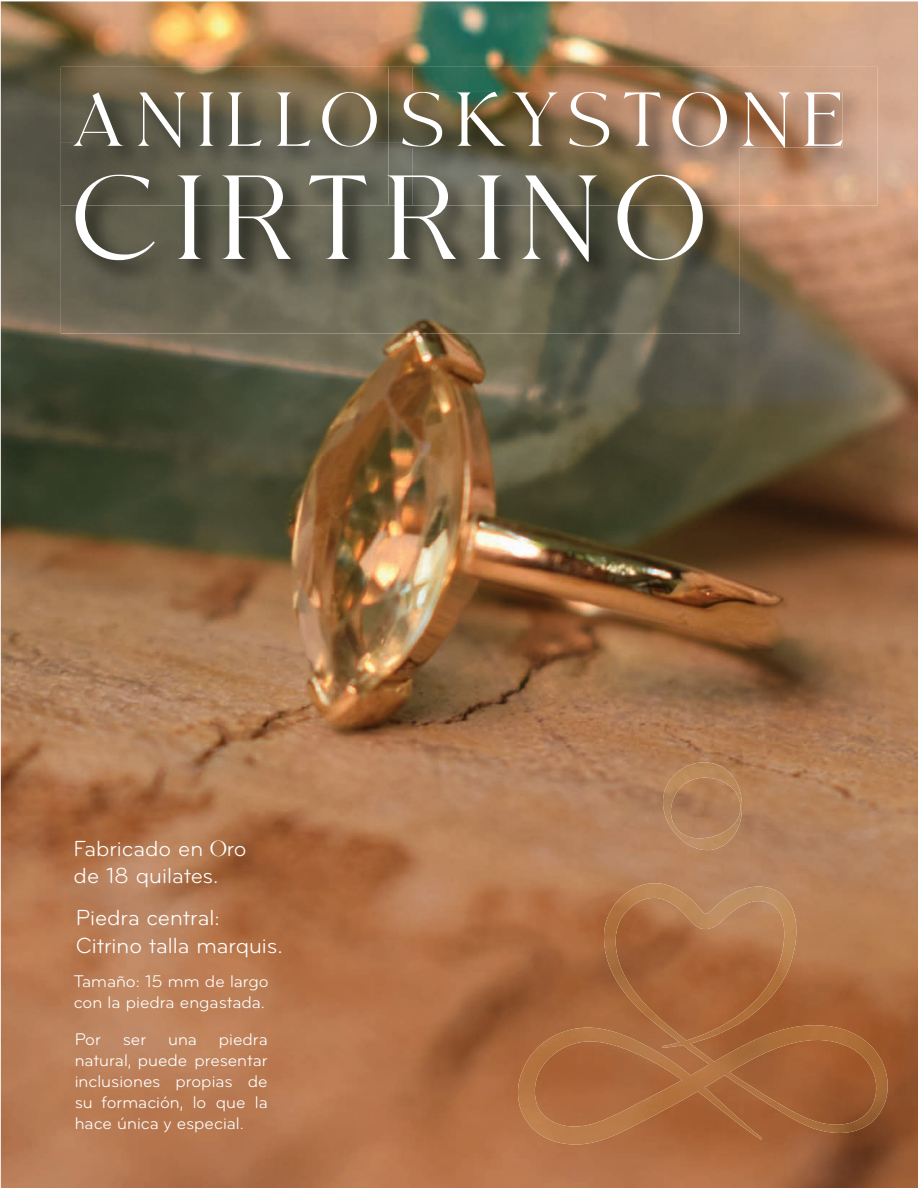
<style>
.page{position:relative;width:918px;height:1188px;background:#fff}
.page>*{position:absolute;margin:0;border:0;box-sizing:border-box;transform-origin:0 0}
.t1{font:123px "Moglan Demo";letter-spacing:.165em;color:#fff}
.t2{font:78.6px "Moglan Demo";letter-spacing:.165em;color:#fff}
.t3{font:22.65px/27.3px "Bryant";color:#fff}
.t4{font:17.55px/21px "Bryant";color:#fff;text-align:justify}
.s1{font-family:"Moglan Demo"}
</style>
<div class="page">
<img style="left:1px;top:1px;width:917px;height:1187px">
<img style="left:660px;top:762px;width:82px;height:88px">
<img style="left:502px;top:883px;width:405px;height:262px">
<img style="left:61px;top:67px;width:816px;height:138px">
<img style="left:73px;top:92px;width:304px;height:50px">
<img style="left:388px;top:67px;width:24px;height:75px">
<img style="left:412px;top:92px;width:431px;height:56px">
<img style="left:402px;top:92px;width:10px;height:50px">
<img style="left:61px;top:205px;width:679px;height:129px">
<img style="left:61px;top:142px;width:341px;height:63px">
<img style="left:73px;top:142px;width:304px;height:6px">
<img style="left:388px;top:148px;width:352px;height:57px">
<img style="left:412px;top:142px;width:328px;height:6px">
<svg style="left:402px;top:142px;width:10px;height:6px"></svg>
<h2 class="t2" style="left:73px;top:89px;width:773px">ANILLOSKYSTONE</h2>
<h1 class="t1" style="left:73px;top:170px;width:635px">CIRTRINO</h1>
<p class="t3" style="left:74px;top:835px;width:175px">Fabricado en <span class="s1">O</span>ro de 18 quilates.</p>
<p class="t3" style="left:76px;top:904px;width:209px">Piedra central:<br>Citrino talla marquis.</p>
<p class="t4" style="left:74px;top:970px;width:196px">Tamaño: 15 mm de largo con la piedra engastada.</p>
<p class="t4" style="left:75px;top:1028px;width:195px">Por ser una piedra natural, puede presentar inclusiones propias de su formación, lo que la hace única y especial.</p>
</div>
